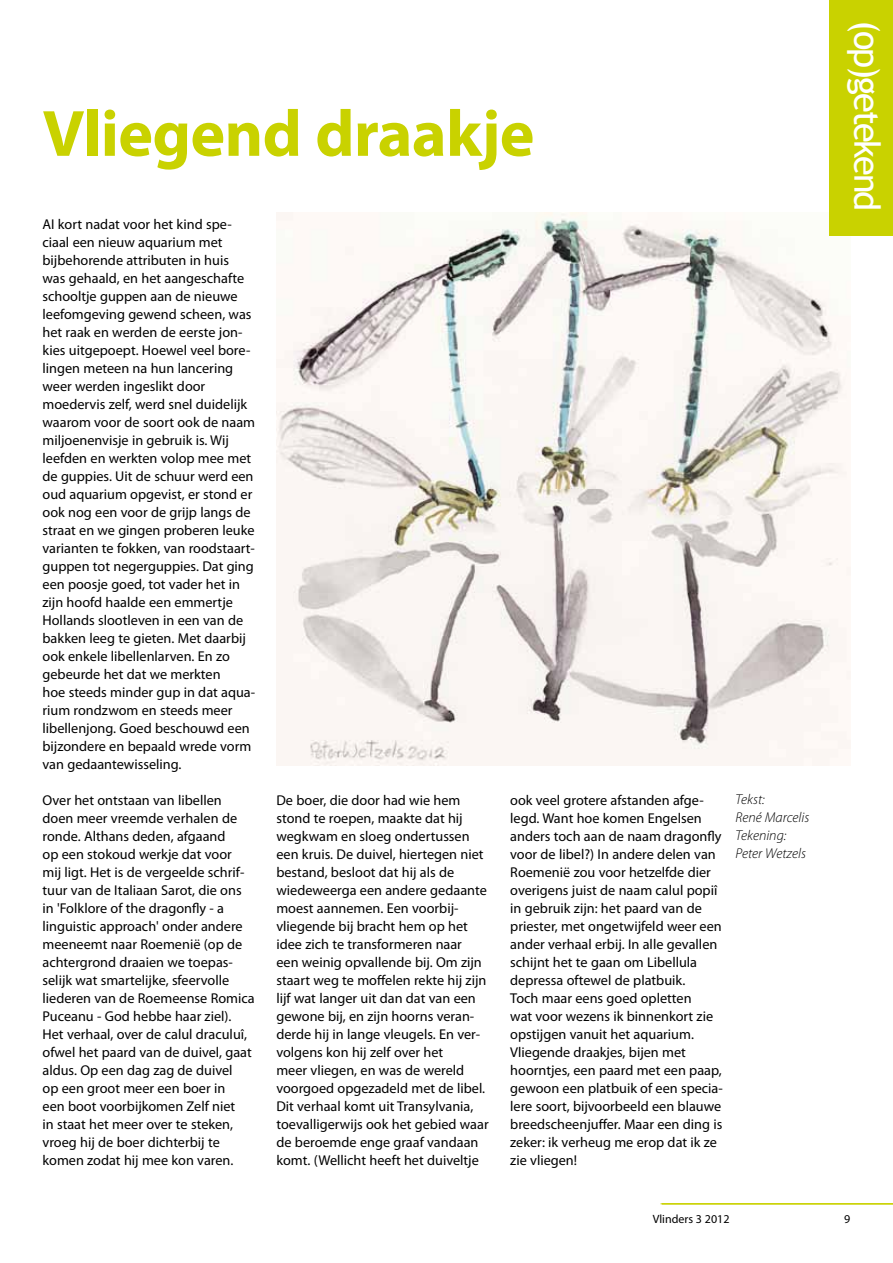
<style>
.page{position:relative;width:893px;height:1263px;background:#fff}
.page>*{position:absolute;margin:0;border:0;box-sizing:border-box;transform-origin:0 0}
.t1{font:700 66px "Myriad Pro";letter-spacing:-.01em;color:#c9d200}
.t2{font:36px "Trebuchet MS";letter-spacing:-.06em;color:#fff}
.t3{font:14.25px/18px "Myriad Pro";color:#000}
.t4{font:italic 300 14.25px/18px "Myriad Pro";color:#000}
.t5{font:12px "Myriad Pro";color:#000}
</style>
<div class="page">
<hr style="left:660px;top:1203px;width:233px;height:1px;background:#c9d200">
<img style="left:276px;top:212px;width:574px;height:553px">
<div style="left:830px;top:0;width:63px;height:235px;background:#c9d200"></div>
<h1 class="t1" style="left:43px;top:91px;width:493px">Vliegend draakje</h1>
<p class="t3" style="left:43px;top:215px;width:214px">AI kort nadat voor het kind spe&shy;ciaal een nieuw aquarium met bijbehorende attributen in huis was gehaald, en het aangeschafte schooltje guppen aan de nieuwe leefomgeving gewend scheen, was het raak en werden de eerste jon&shy;kies uitgepoept. Hoewel veel bore&shy;lingen meteen na hun lancering weer werden ingeslikt door moedervis zelf, werd snel duidelijk waarom voor de soort ook de naam miljoenenvisje in gebruik is. Wij leefden en werkten volop mee met de guppies. Uit de schuur werd een oud aquarium opgevist, er stond er ook nog een voor de grijp langs de straat en we gingen proberen leuke varianten te fokken, van roodstaart&shy;guppen tot negerguppies. Dat ging een poosje goed, tot vader het in zijn hoofd haalde een emmertje<br>Hollands slootleven in een van de bakken leeg te gieten. Met daarbij ook enkele libellenlarven. En zo gebeurde het dat we merkten<br>hoe steeds minder gup in dat aqua&shy;rium rondzwom en steeds meer libellenjong. Goed beschouwd een bijzondere en bepaald wrede vorm van gedaantewisseling.</p>
<p class="t3" style="left:43px;top:791px;width:214px">Over het ontstaan van libellen doen meer vreemde verhalen de ronde. Althans deden, afgaand<br>op een stokoud werkje dat voor<br>mij ligt. Het is de vergeelde schrif&shy;tuur van de Italiaan Sarot, die ons in 'Folklore of the dragonfly - a linguistic approach' onder andere meeneemt naar Roemenië (op de achtergrond draaien we toepas&shy;selijk wat smartelijke, sfeervolle liederen van de Roemeense Romica<br>Puceanu - God hebbe haar ziel).<br>Het verhaal, over de calul draculuî, ofwel het paard van de duivel, gaat aldus. Op een dag zag de duivel<br>op een groot meer een boer in<br>een boot voorbijkomen Zelf niet<br>in staat het meer over te steken, vroeg hij de boer dichterbij te komen zodat hij mee kon varen.</p>
<p class="t3" style="left:276px;top:791px;width:214px">De boer, die door had wie hem stond te roepen, maakte dat hij wegkwam en sloeg ondertussen een kruis. De duivel, hiertegen niet bestand, besloot dat hij als de wiedeweerga een andere gedaante moest aannemen. Een voorbij&shy;vliegende bij bracht hem op het idee zich te transformeren naar<br>een weinig opvallende bij. Om zijn staart weg te moffelen rekte hij zijn lijf wat langer uit dan dat van een gewone bij, en zijn hoorns veran&shy;derde hij in lange vleugels. En ver&shy;volgens kon hij zelf over het<br>meer vliegen, en was de wereld voorgoed opgezadeld met de libel.<br>Dit verhaal komt uit Transylvania, toevalligerwijs ook het gebied waar de beroemde enge graaf vandaan komt. (Wellicht heeft het duiveltje</p>
<p class="t3" style="left:510px;top:791px;width:214px">ook veel grotere afstanden afge&shy;legd. Want hoe komen Engelsen anders toch aan de naam dragonfly voor de libel?) In andere delen van<br>Roemenië zou voor hetzelfde dier overigens juist de naam calul popiî in gebruik zijn: het paard van de priester, met ongetwijfeld weer een ander verhaal erbij. In alle gevallen schijnt het te gaan om Libellula depressa oftewel de platbuik.<br>Toch maar eens goed opletten<br>wat voor wezens ik binnenkort zie opstijgen vanuit het aquarium.<br>Vliegende draakjes, bijen met hoorntjes, een paard met een paap, gewoon een platbuik of een specia&shy;lere soort, bijvoorbeeld een blauwe breedscheenjuffer. Maar een ding is zeker: ik verheug me erop dat ik ze zie vliegen!</p>
<p class="t4" style="left:736px;top:790px;width:75px">Tekst:<br>René Marcelis<br>Tekening:<br>Peter Wetzels</p>
<h2 class="t2" style="left:888px;top:20px;width:193px;rotate:90deg">(op)getekend</h2>
<p class="t5" style="left:653px;top:1211px;width:78px">Vlinders 3 2012</p>
<p class="t5" style="left:844px;top:1211px;width:8px">9</p>
</div>
